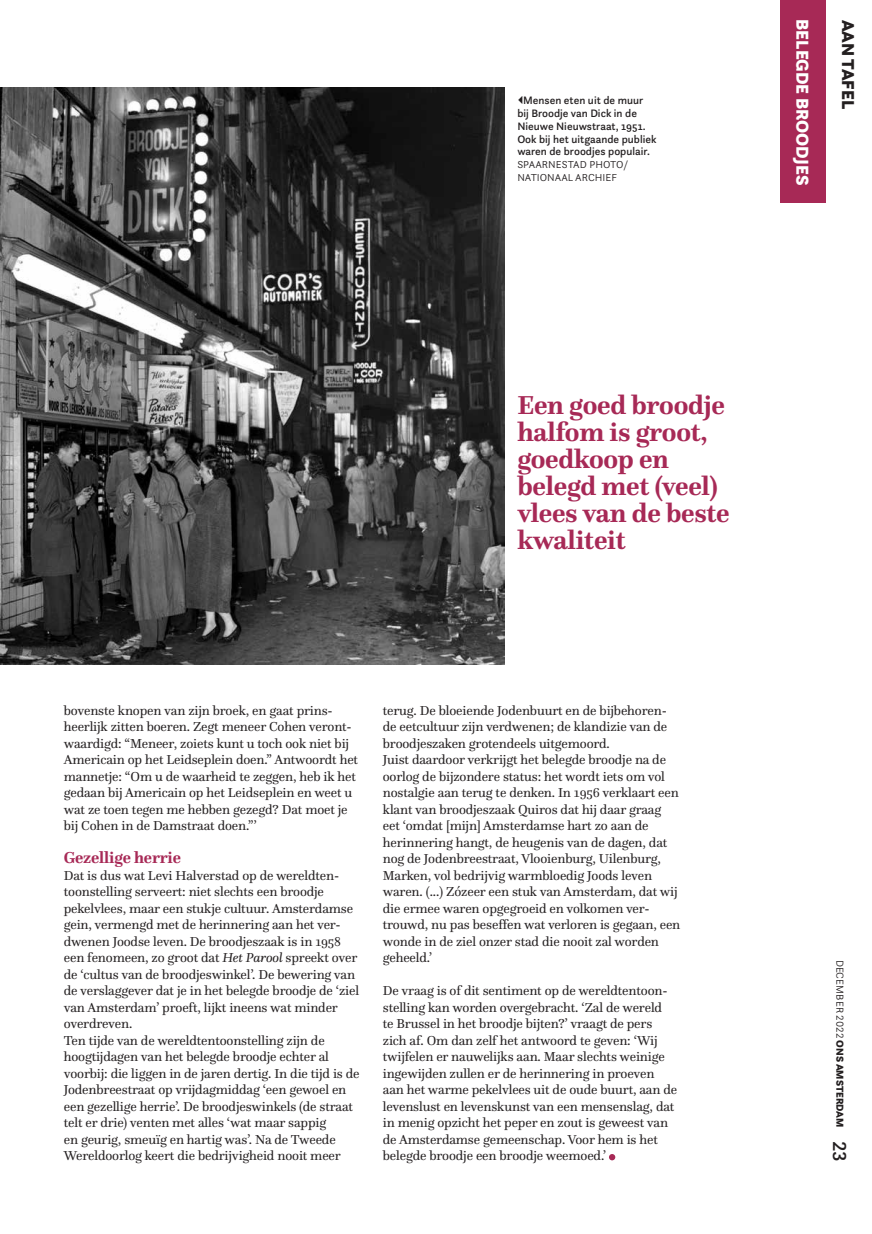
<style>
.page{position:relative;width:872px;height:1234px;background:#fff}
.page>*{position:absolute;margin:0;border:0;box-sizing:border-box;transform-origin:0 0}
.t1{font:700 27px/27px "Questa";letter-spacing:-.01em;color:#a72956}
.t2{font:500 19.5px "Questa Sans";color:#231f20}
.t3{font:900 18px "Questa Sans";color:#fff}
.t4{font:900 18px "Questa Sans";color:#231f20}
.t5{font:700 16.5px "Questa";letter-spacing:-.01em;color:#a72956}
.t6{font:13.5px/16.5px "Questa";letter-spacing:-.01em;color:#231f20}
.t7{font:500 11.25px/12.8px "Questa Sans";color:#231f20}
.t8{font:300 10.5px/12.8px "Questa Sans";color:#231f20}
.s1{font-style:italic}
.s2{font-weight:900}
</style>
<div class="page">
<svg style="left:609px;top:1153px;width:6px;height:7px"></svg>
<img style="left:0;top:87px;width:504px;height:577px">
<div style="left:780px;top:0;width:46px;height:202px;background:#a72956"></div>
<p class="t7" style="left:517px;top:94px;width:141px;text-indent:6px">Mensen eten uit de muur bij Broodje van Dick in de<br>Nieuwe Nieuwstraat, 1951.<br>Ook bij het uitgaande publiek waren de broodjes populair.</p>
<p class="t8" style="left:517px;top:158px;width:112px">SPAARNESTAD PHOTO/<br>NATIONAAL ARCHIEF</p>
<h3 class="t3" style="left:814px;top:19px;width:167px;rotate:90deg">BELEGDE BROODJES</h3>
<h3 class="t4" style="left:860px;top:20px;width:90px;rotate:90deg">AAN TAFEL</h3>
<h1 class="t1" style="left:517px;top:391px;width:214px">Een goed broodje halfom is groot, goedkoop en belegd met (veel) vlees van de beste kwaliteit</h1>
<p class="t6" style="left:64px;top:701px;width:296px">bovenste knopen van zijn broek, en gaat prins&shy;heerlijk zitten boeren. Zegt meneer Cohen veront&shy;waardigd: “Meneer, zoiets kunt u toch ook niet bij Americain op het Leidseplein doen.” Antwoordt het mannetje: “Om u de waarheid te zeggen, heb ik het gedaan bij Americain op het Leidseplein en weet u wat ze toen tegen me hebben gezegd? Dat moet je bij Cohen in de Damstraat doen.”’</p>
<p class="t5" style="left:64px;top:847px;width:119px">Gezellige herrie</p>
<p class="t6" style="left:64px;top:866px;width:297px">Dat is dus wat Levi Halverstad op de wereldten&shy;toonstelling serveert: niet slechts een broodje pekelvlees, maar een stukje cultuur. Amsterdamse gein, vermengd met de herinnering aan het ver&shy;dwenen Joodse leven. De broodjeszaak is in 1958 een fenomeen, zo groot dat <span class="s1">Het Parool</span> spreekt over de ‘cultus van de broodjeswinkel’. De bewering van de verslaggever dat je in het belegde broodje de ‘ziel van Amsterdam’ proeft, lijkt ineens wat minder overdreven.<br>Ten tijde van de wereldtentoonstelling zijn de hoogtijdagen van het belegde broodje echter al voorbij: die liggen in de jaren dertig. In die tijd is de Jodenbreestraat op vrijdagmiddag ‘een gewoel en een gezellige herrie’. De broodjeswinkels (de straat telt er drie) venten met alles ‘wat maar sappig<br>en geurig, smeuïg en hartig was’. Na de Tweede Wereldoorlog keert die bedrijvigheid nooit meer</p>
<p class="t6" style="left:383px;top:701px;width:299px">terug. De bloeiende Jodenbuurt en de bijbehoren&shy;de eetcultuur zijn verdwenen; de klandizie van de broodjeszaken grotendeels uitgemoord.<br>Juist daardoor verkrijgt het belegde broodje na de oorlog de bijzondere status: het wordt iets om vol nostalgie aan terug te denken. In 1956 verklaart een klant van broodjeszaak Quiros dat hij daar graag eet ‘omdat [mijn] Amsterdamse hart zo aan de herinnering hangt, de heugenis van de dagen, dat nog de Jodenbreestraat, Vlooienburg, Uilenburg, Marken, vol bedrijvig warmbloedig Joods leven waren. (...) Zózeer een stuk van Amsterdam, dat wij die ermee waren opgegroeid en volkomen ver&shy;trouwd, nu pas beseffen wat verloren is gegaan, een wonde in de ziel onzer stad die nooit zal worden geheeld.’</p>
<p class="t6" style="left:383px;top:982px;width:296px">De vraag is of dit sentiment op de wereldtentoon&shy;stelling kan worden overgebracht. ‘Zal de wereld<br>te Brussel in het broodje bijten?’ vraagt de pers zich af. Om dan zelf het antwoord te geven: ‘Wij twijfelen er nauwelijks aan. Maar slechts weinige ingewijden zullen er de herinnering in proeven aan het warme pekelvlees uit de oude buurt, aan de levenslust en levenskunst van een mensenslag, dat in menig opzicht het peper en zout is geweest van de Amsterdamse gemeenschap. Voor hem is het belegde broodje een broodje weemoed.’</p>
<p class="t8" style="left:846px;top:959px;width:169px;rotate:90deg">december 2022 <span class="s2">ONS AMSTERDAM</span></p>
<h2 class="t2" style="left:852px;top:1140px;width:22px;rotate:90deg">23</h2>
</div>
